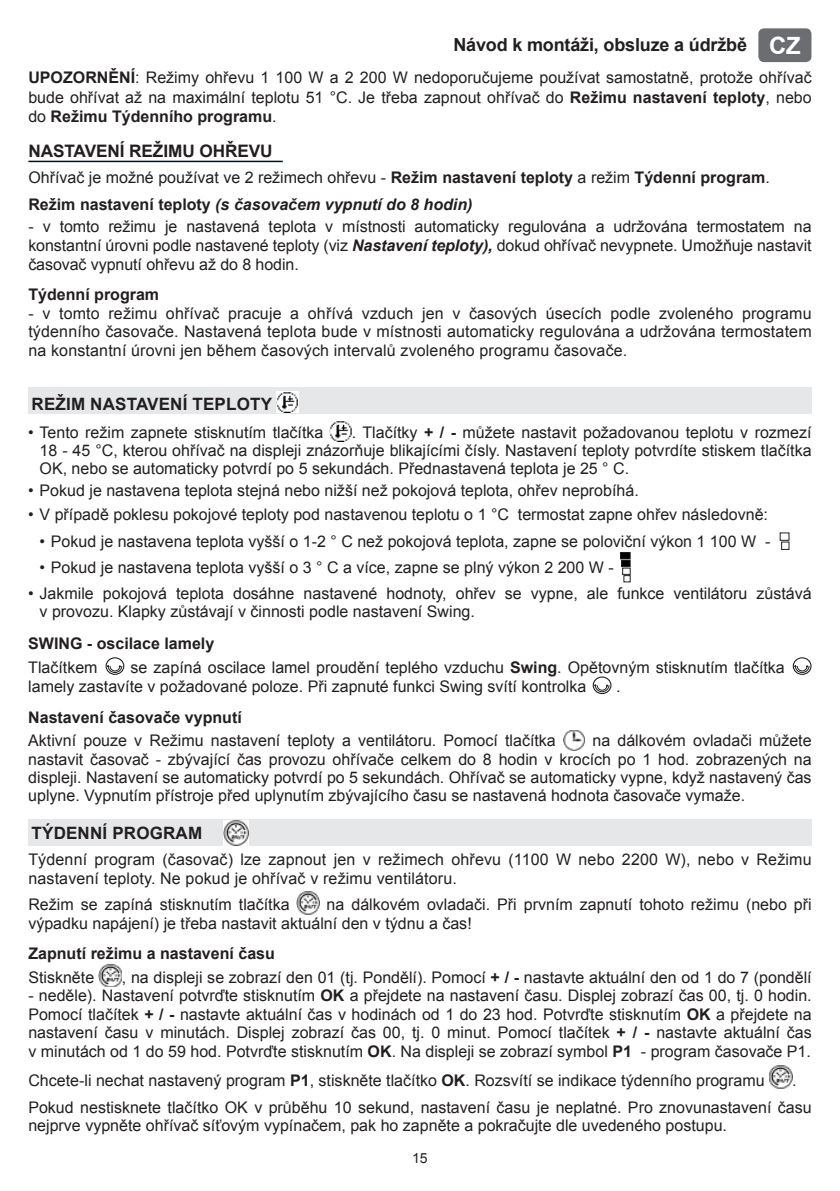
<style>
.page{position:relative;width:840px;height:1191px;background:#fff}
.page>*{position:absolute;margin:0;border:0;box-sizing:border-box;transform-origin:0 0}
.t1{font:700 18px "Arial";letter-spacing:-.01em;color:#231f20}
.t2{font:700 17.2px "Arial";letter-spacing:-.005em;color:#231f20}
.t3{font:700 17px "Arial";letter-spacing:.01em;color:#231f20}
.t4{font:16px/18.4px "Arial";color:#231f20;text-align:justify}
.t5{font:700 16px/26.4px "Arial";color:#231f20}
.t6{font:14px "Arial";color:#231f20}
.s1{font-size:23.8px;color:#fff}
.s2{font-weight:700}
.s3{font-weight:400}
.s4{font-style:italic}
.s5{font-weight:700;font-style:italic}
</style>
<div class="page">
<img style="left:330px;top:421px;width:21px;height:20px">
<div style="left:780px;top:541px;width:9px;height:9px;border:1px solid #231f20"></div>
<div style="left:623px;top:575px;width:7px;height:7px;border:1px solid #231f20"></div>
<div style="left:622px;top:568px;width:8px;height:6px;border:1px solid #231f20"></div>
<div style="left:621px;top:560px;width:8px;height:6px;background:#000"></div>
<div style="left:620px;top:560px;width:10px;height:7px;border:1px solid #231f20"></div>
<div style="left:620px;top:552px;width:9px;height:7px;background:#000"></div>
<div style="left:619px;top:552px;width:11px;height:7px;border:1px solid #231f20"></div>
<div style="left:105px;top:657px;width:19px;height:18px;border:1px solid #231f20;border-radius:50%"></div>
<svg style="left:107px;top:664px;width:16px;height:9px"></svg>
<div style="left:792px;top:657px;width:19px;height:18px;border:1px solid #231f20;border-radius:50%"></div>
<svg style="left:793px;top:664px;width:16px;height:9px"></svg>
<div style="left:592px;top:676px;width:19px;height:18px;border:1px solid #231f20;border-radius:50%"></div>
<svg style="left:594px;top:684px;width:15px;height:8px"></svg>
<img style="left:563px;top:730px;width:21px;height:20px">
<div style="left:28px;top:387px;width:783px;height:26px;background:#e6e7e9"></div>
<img style="left:276px;top:391px;width:22px;height:21px">
<div style="left:28px;top:819px;width:783px;height:26px;background:#e6e7e9"></div>
<img style="left:296px;top:891px;width:23px;height:23px">
<img style="left:99px;top:964px;width:23px;height:23px">
<img style="left:769px;top:1065px;width:22px;height:23px">
<img style="left:223px;top:820px;width:25px;height:25px">
<div style="left:758px;top:29px;width:52px;height:32px;background:#6c6d70;border-radius:5px"></div>
<div style="left:758px;top:28px;width:53px;height:34px;border:2px solid #6c6d70;border-radius:5px"></div>
<hr style="left:28px;top:161px;width:254px;height:1px;background:#011622">
<p class="t1" style="left:453px;top:33px;width:348px">Návod k montáži, obsluze a údržbě <span class="s1">CZ</span></p>
<p class="t4" style="left:28px;top:68px;width:784px;line-height:19.2px"><span class="s2">UPOZORNĚNÍ</span>: Režimy ohřevu 1 100 W a 2 200 W nedoporučujeme používat samostatně, protože ohřívač bude ohřívat až na maximální teplotu 51 °C. Je třeba zapnout ohřívač do <span class="s2">Režimu nastavení teploty</span>, nebo do <span class="s2">Režimu Týdenního programu</span>.</p>
<p class="t2" style="left:28px;top:139px;width:246px">NASTAVENÍ REŽIMU OHŘEVU</p>
<p class="t5" style="left:28px;top:165px;width:742px"><span class="s3">Ohřívač je možné používat ve 2 režimech ohřevu -</span> Režim nastavení teploty <span class="s3">a režim</span> Týdenní program<span class="s3">.<br></span>Režim nastavení teploty <span class="s4">(s časovačem vypnutí do 8 hodin)</span></p>
<p class="t4" style="left:28px;top:216px;width:784px;line-height:19.2px">- v tomto režimu je nastavená teplota v místnosti automaticky regulována a udržována termostatem na konstantní úrovni podle nastavené teploty (viz <span class="s5">Nastavení teploty),</span> dokud ohřívač nevypnete. Umožňuje nastavit časovač vypnutí ohřevu až do 8 hodin.</p>
<p class="t5" style="left:28px;top:281px;width:132px">Týdenní program</p>
<p class="t4" style="left:28px;top:304px;width:784px">- v tomto režimu ohřívač pracuje a ohřívá vzduch jen v časových úsecích podle zvoleného programu týdenního časovače. Nastavená teplota bude v místnosti automaticky regulována a udržována termostatem na konstantní úrovni jen během časových intervalů zvoleného programu časovače.</p>
<p class="t3" style="left:32px;top:392px;width:242px">REŽIM NASTAVENÍ TEPLOTY</p>
<p class="t4" style="left:40px;top:423px;width:773px;text-indent:312px">. Tlačítky <span class="s2">+ / -</span> můžete nastavit požadovanou teplotu v rozmezí 18 - 45 °C, kterou ohřívač na displeji znázorňuje blikajícími čísly. Nastavení teploty potvrdíte stiskem tlačítka OK, nebo se automaticky potvrdí po 5 sekundách. Přednastavená teplota je 25 ° C.</p>
<p class="t4" style="left:28px;top:482px;width:611px">• Pokud je nastavena teplota stejná nebo nižší než pokojová teplota, ohřev neprobíhá.</p>
<p class="t4" style="left:28px;top:506px;width:741px">• V případě poklesu pokojové teploty pod nastavenou teplotu o 1 °C termostat zapne ohřev následovně:</p>
<p class="t4" style="left:40px;top:533px;width:732px">• Pokud je nastavena teplota vyšší o 1-2 ° C než pokojová teplota, zapne se poloviční výkon 1 100 W -</p>
<p class="t4" style="left:40px;top:558px;width:575px">• Pokud je nastavena teplota vyšší o 3 ° C a více, zapne se plný výkon 2 200 W -</p>
<p class="t4" style="left:40px;top:584px;width:773px;text-indent:-11px">• Jakmile pokojová teplota dosáhne nastavené hodnoty, ohřev se vypne, ale funkce ventilátoru zůstává v provozu. Klapky zůstávají v činnosti podle nastavení Swing.</p>
<p class="t5" style="left:28px;top:630px;width:187px">SWING - oscilace lamely</p>
<p class="t4" style="left:28px;top:658px;width:71px">Tlačítkem</p>
<p class="t4" style="left:28px;top:423px;width:296px">• Tento režim zapnete stisknutím tlačítka</p>
<p class="t4" style="left:28px;top:657px;width:757px;line-height:19.2px;text-indent:102px">se zapíná oscilace lamel proudění teplého vzduchu <span class="s2">Swing</span>. Opětovným stisknutím tlačítka lamely zastavíte v požadované poloze. Při zapnuté funkci Swing svítí kontrolka</p>
<p class="t4" style="left:615px;top:677px;width:6px">.</p>
<p class="t5" style="left:28px;top:705px;width:215px">Nastavení časovače vypnutí</p>
<p class="t4" style="left:28px;top:731px;width:529px">Aktivní pouze v Režimu nastavení teploty a ventilátoru. Pomocí tlačítka</p>
<p class="t4" style="left:28px;top:731px;width:784px;text-indent:564px">na dálkovém ovladači můžete nastavit časovač - zbývající čas provozu ohřívače celkem do 8 hodin v krocích po 1 hod. zobrazených na displeji. Nastavení se automaticky potvrdí po 5 sekundách. Ohřívač se automaticky vypne, když nastavený čas uplyne. Vypnutím přístroje před uplynutím zbývajícího času se nastavená hodnota časovače vymaže.</p>
<p class="t3" style="left:32px;top:822px;width:172px">TÝDENNÍ PROGRAM</p>
<p class="t4" style="left:28px;top:850px;width:784px;line-height:19.2px">Týdenní program (časovač) lze zapnout jen v režimech ohřevu (1100 W nebo 2200 W), nebo v Režimu nastavení teploty. Ne pokud je ohřívač v režimu ventilátoru.</p>
<p class="t4" style="left:28px;top:895px;width:263px">Režim se zapíná stisknutím tlačítka</p>
<p class="t4" style="left:28px;top:895px;width:784px;text-indent:298px">na dálkovém ovladači. Při prvním zapnutí tohoto režimu (nebo při výpadku napájení) je třeba nastavit aktuální den v týdnu a čas!</p>
<p class="t5" style="left:28px;top:940px;width:248px">Zapnutí režimu a nastavení času</p>
<p class="t4" style="left:28px;top:968px;width:67px">Stiskněte</p>
<p class="t4" style="left:122px;top:968px;width:691px">, na displeji se zobrazí den 01 (tj. Pondělí). Pomocí <span class="s2">+ / -</span> nastavte aktuální den od 1 do 7 (pondělí</p>
<p class="t4" style="left:28px;top:986px;width:784px">- neděle). Nastavení potvrďte stisknutím <span class="s2">OK</span> a přejdete na nastavení času. Displej zobrazí čas 00, tj. 0 hodin.<br>Pomocí tlačítek <span class="s2">+ / -</span> nastavte aktuální čas v hodinách od 1 do 23 hod. Potvrďte stisknutím <span class="s2">OK</span> a přejdete na nastavení času v minutách. Displej zobrazí čas 00, tj. 0 minut. Pomocí tlačítek <span class="s2">+ / -</span> nastavte aktuální čas v minutách od 1 do 59 hod. Potvrďte stisknutím <span class="s2">OK</span>. Na displeji se zobrazí symbol <span class="s2">P1</span> - program časovače P1.</p>
<p class="t4" style="left:28px;top:1071px;width:737px">Chcete-li nechat nastavený program <span class="s2">P1</span>, stiskněte tlačítko <span class="s2">OK</span>. Rozsvítí se indikace týdenního programu</p>
<p class="t4" style="left:28px;top:1067px;width:784px;line-height:26.8px;text-indent:763px">.<br>Pokud nestisknete tlačítko OK v průběhu 10 sekund, nastavení času je neplatné. Pro znovunastavení času</p>
<p class="t4" style="left:28px;top:1116px;width:699px">nejprve vypněte ohřívač síťovým vypínačem, pak ho zapněte a pokračujte dle uvedeného postupu.</p>
<p class="t6" style="left:412px;top:1148px;width:17px">15</p>
</div>
